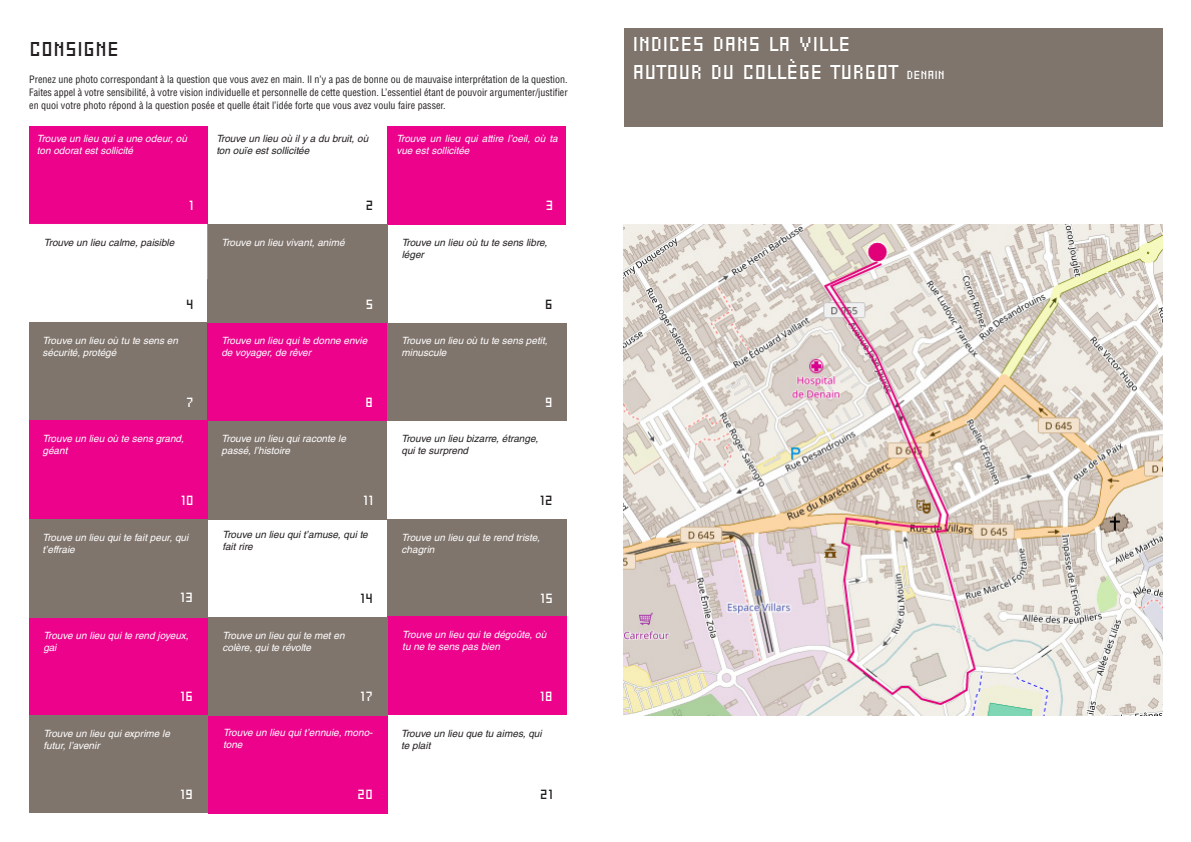
<style>
.page{position:relative;width:1191px;height:842px;background:#fff}
.page>*{position:absolute;margin:0;border:0;box-sizing:border-box;transform-origin:0 0}
.t1{font:24px "Eboy REG Beta";color:#fff}
.t2{font:24px "Eboy REG Beta";color:#231f20}
.t3{font:16px "Eboy REG Beta";color:#fff}
.t4{font:16px "Eboy REG Beta";color:#231f20}
.t5{font:italic 10px/12px "Helvetica LT Std";color:#fff}
.t6{font:condensed 10px/13px "Helvetica LT Std";color:#231f20;text-align:justify}
.t7{font:italic 10px/12px "Helvetica LT Std";color:#231f20}
.s1{font-size:14px}
</style>
<div class="page">
<div style="left:29px;top:617px;width:179px;height:98px;background:#ed028c"></div>
<div style="left:29px;top:715px;width:179px;height:98px;background:#80756d"></div>
<div style="left:29px;top:322px;width:179px;height:99px;background:#80756d"></div>
<div style="left:387px;top:127px;width:179px;height:98px;background:#ed028c"></div>
<div style="left:208px;top:715px;width:180px;height:98px;background:#ed028c"></div>
<div style="left:387px;top:519px;width:180px;height:98px;background:#80756d"></div>
<div style="left:387px;top:616px;width:180px;height:99px;background:#ed028c"></div>
<div style="left:207px;top:421px;width:180px;height:98px;background:#80756d"></div>
<div style="left:29px;top:519px;width:179px;height:98px;background:#80756d"></div>
<div style="left:208px;top:617px;width:180px;height:98px;background:#80756d"></div>
<div style="left:207px;top:323px;width:180px;height:98px;background:#ed028c"></div>
<div style="left:29px;top:127px;width:179px;height:98px;background:#ed028c"></div>
<div style="left:29px;top:420px;width:179px;height:99px;background:#ed028c"></div>
<div style="left:207px;top:225px;width:180px;height:98px;background:#80756d"></div>
<div style="left:387px;top:323px;width:180px;height:97px;background:#80756d"></div>
<div style="left:29px;top:224px;width:178px;height:55px;border:1px solid #fff"></div>
<div style="left:624px;top:28px;width:539px;height:98px;background:#80756d"></div>
<img style="left:624px;top:225px;width:538px;height:490px">
<p class="t2" style="left:29px;top:36px;width:91px">CONSIGNE</p>
<p class="t6" style="left:29px;top:73px;width:540px">Prenez une photo correspondant à la question que vous avez en main. Il n’y a pas de bonne ou de mauvaise interprétation de la question.<br>Faites appel à votre sensibilité, à votre vision individuelle et personnelle de cette question. L’essentiel étant de pouvoir argumenter/justifier en quoi votre photo répond à la question posée et quelle était l’idée forte que vous avez voulu faire passer.</p>
<p class="t5" style="left:37px;top:133px;width:154px">Trouve un lieu quia une odeur,où ton odoratestsollicité</p>
<p class="t5" style="left:396px;top:133px;width:165px">Trouve un lieu qui attire l’oeil, où ta vue estsollicitée</p>
<p class="t7" style="left:216px;top:133px;width:156px">Trouve un lieu où ily a du bruit,où ton ouïe estsollicitée</p>
<p class="t3" style="left:188px;top:197px;width:7px">1</p>
<p class="t4" style="left:365px;top:197px;width:9px">2</p>
<p class="t3" style="left:545px;top:197px;width:9px">3</p>
<p class="t7" style="left:44px;top:237px;width:134px">Trouve un lieu calme,paisible</p>
<p class="t5" style="left:221px;top:236px;width:127px">Trouve un lieu vivant,animé</p>
<p class="t7" style="left:402px;top:236px;width:150px">Trouve un lieu où tu te sens libre, léger</p>
<p class="t4" style="left:186px;top:295px;width:9px">4</p>
<p class="t3" style="left:365px;top:295px;width:9px">5</p>
<p class="t4" style="left:545px;top:295px;width:9px">6</p>
<p class="t5" style="left:43px;top:335px;width:139px">Trouve un lieu où tu te sens en sécurité,protégé</p>
<p class="t5" style="left:221px;top:335px;width:150px">Trouve un lieu quite donne envie de voyager,de rêver</p>
<p class="t5" style="left:401px;top:335px;width:150px">Trouve un lieu où tu te sens petit, minuscule</p>
<p class="t3" style="left:186px;top:393px;width:9px">7</p>
<p class="t3" style="left:365px;top:393px;width:9px">8</p>
<p class="t3" style="left:545px;top:393px;width:9px">9</p>
<p class="t5" style="left:43px;top:432px;width:145px">Trouve un lieu où te sens grand, géant</p>
<p class="t5" style="left:222px;top:432px;width:128px">Trouve un lieu quiraconte le passé,l’histoire</p>
<p class="t7" style="left:401px;top:432px;width:141px">Trouve un lieu bizarre,étrange, quite surprend</p>
<p class="t3" style="left:180px;top:492px;width:15px">10</p>
<p class="t3" style="left:363px;top:492px;width:12px">11</p>
<p class="t4" style="left:539px;top:492px;width:15px">12</p>
<p class="t5" style="left:43px;top:531px;width:150px">Trouve un lieu quite faitpeur,qui t’effraie</p>
<p class="t7" style="left:222px;top:529px;width:149px">Trouve un lieu quit’amuse,quite faitrire</p>
<p class="t5" style="left:401px;top:531px;width:142px">Trouve un lieu quite rend triste, chagrin</p>
<p class="t3" style="left:180px;top:589px;width:15px">13</p>
<p class="t4" style="left:360px;top:590px;width:15px">14</p>
<p class="t3" style="left:540px;top:590px;width:15px">15</p>
<p class="t5" style="left:43px;top:630px;width:149px">Trouve un lieu quite rend joyeux, gai</p>
<p class="t5" style="left:222px;top:629px;width:126px">Trouve un lieu quite meten colère,quite révolte</p>
<p class="t5" style="left:402px;top:628px;width:148px">Trouve un lieu quite dégoûte,où tu ne te sens pas bien</p>
<p class="t3" style="left:180px;top:688px;width:15px">16</p>
<p class="t3" style="left:360px;top:688px;width:15px">17</p>
<p class="t3" style="left:539px;top:688px;width:15px">18</p>
<p class="t5" style="left:43px;top:727px;width:131px">Trouve un lieu quiexprime le futur,l’avenir</p>
<p class="t5" style="left:223px;top:726px;width:153px">Trouve un lieu quit’ennuie,mono&shy;tone</p>
<p class="t7" style="left:401px;top:727px;width:144px">Trouve un lieu que tu aimes,qui te plait</p>
<p class="t3" style="left:180px;top:786px;width:15px">19</p>
<p class="t3" style="left:357px;top:786px;width:17px">20</p>
<p class="t4" style="left:540px;top:786px;width:15px">21</p>
<p class="t1" style="left:632px;top:31px;width:219px">INDICES DANS LA VILLE</p>
<p class="t1" style="left:632px;top:59px;width:314px">AUTOUR DU COLLÈGE TURGOT <span class="s1">DENAIN</span></p>
<p class="t3" style="left:638px;top:39px;width:176px">LES ÉTAPES DU PARCOURS :</p>
</div>
